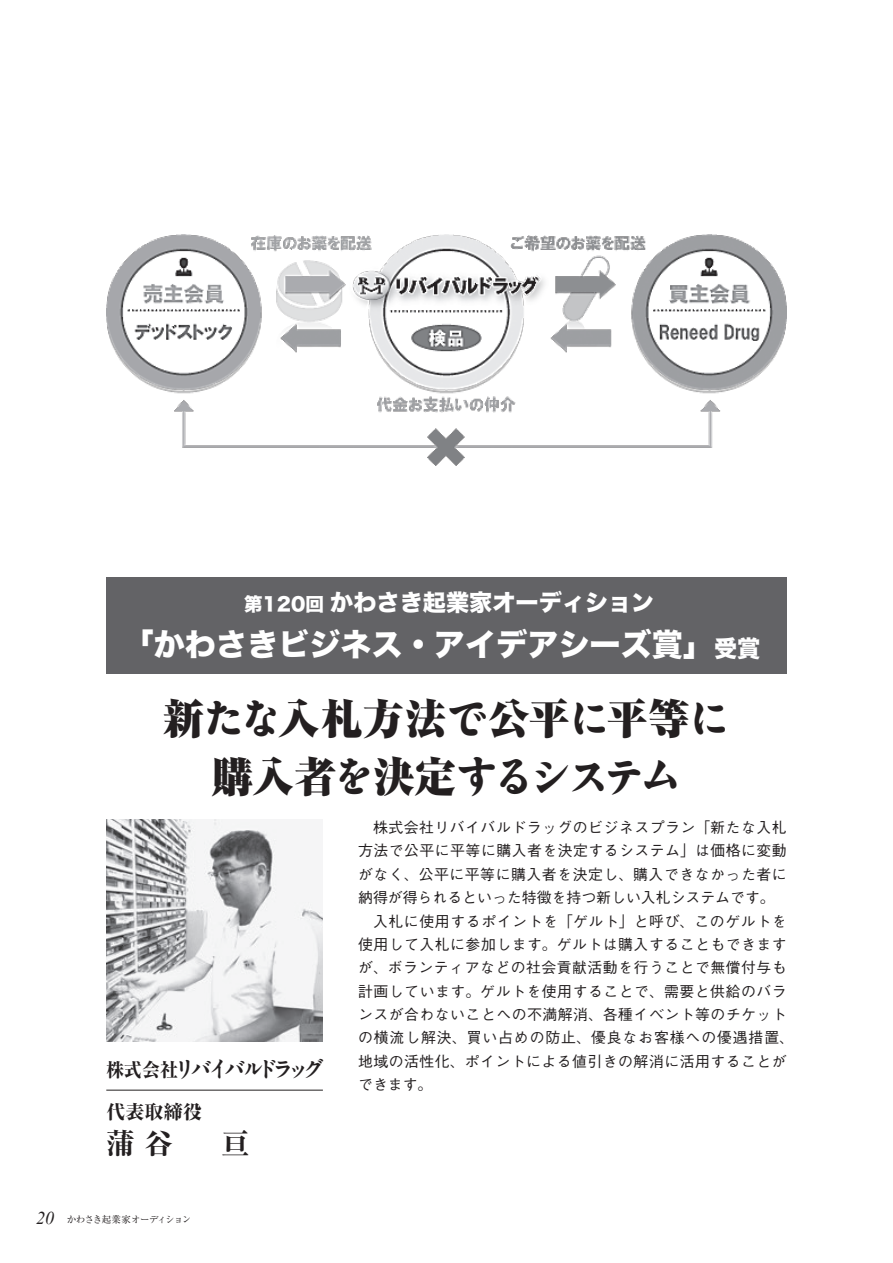
<style>
.page{position:relative;width:893px;height:1263px;background:#fff}
.page>*{position:absolute;margin:0;border:0;box-sizing:border-box;transform-origin:0 0}
.t1{font:900 40.8px "Ryumin";letter-spacing:.03em;color:#231f20}
.t2{font:40.8px "Antique Std ANDB";letter-spacing:-.11em;color:#231f20}
.t3{font:31.2px "Hira Kaku Std W8";color:#fff}
.t4{font:800 28.65px "Ryumin";color:#231f20}
.t5{font:23.1px "Hira Kaku Std W8";color:#fff}
.t6{font:21.3px "Antique Std ANM";letter-spacing:-.205em;color:#231f20;scale:.94 1}
.t7{font:800 19.2px "Ryumin";color:#231f20}
.t8{font:500 14.85px/23.4px "Gothic BBB Pr 6";letter-spacing:.03em;color:#231f20}
.t9{font:9.6px "Ryumin";letter-spacing:-.06em;color:#231f20}
.s1{font-size:18.45px}
.s2{font-size:23.1px}
.s3{font-family:"Antique Std ANDB";font-weight:400}
.s4{font-family:"Ryumin";font-weight:900}
.s5{font-family:"Ryumin";font-weight:800;font-size:19.2px}
.s6{font-family:"Times New Roman";font-style:italic;font-size:18px}
</style>
<div class="page">
<img style="left:106px;top:820px;width:217px;height:221px">
<hr style="left:106px;top:1090px;width:217px;height:1px;background:#231f20">
<img style="left:106px;top:235px;width:681px;height:231px">
<div style="left:106px;top:577px;width:681px;height:97px;background:#636366"></div>
<h3 class="t5" style="left:244px;top:589px;width:412px"><span class="s1">第120回</span> かわさき起業家オーディション</h3>
<h2 class="t3" style="left:123px;top:626px;width:639px">「かわさきビジネス・アイデアシーズ賞」<span class="s2">受賞</span></h2>
<h1 class="t1" style="left:163px;top:692px;width:568px">新<span class="s3">たな</span>入札方法<span class="s3">で</span>公平<span class="s3">に</span>平等<span class="s3">に</span></h1>
<h1 class="t2" style="left:212px;top:747px;width:470px"><span class="s4">購入者</span>を<span class="s4">決定</span>するシステム</h1>
<h3 class="t6" style="left:106px;top:1053px;width:233px"><span class="s5">株式会社</span>リバイバルドラッグ</h3>
<p class="t7" style="left:106px;top:1100px;width:97px">代表取締役</p>
<h3 class="t4" style="left:106px;top:1125px;width:68px">蒲谷</h3>
<h3 class="t4" style="left:221px;top:1125px;width:30px">亘</h3>
<p class="t9" style="left:36px;top:1214px;width:157px"><span class="s6">20</span> かわさき起業家オーディション</p>
<p class="t8" style="left:358px;top:815px;width:438px">　株式会社リバイバルドラッグのビジネスプラン「新たな入札方法で公平に平等に購入者を決定するシステム」は価格に変動がなく、公平に平等に購入者を決定し、購入できなかった者に納得が得られるといった特徴を持つ新しい入札システムです。<br>　入札に使用するポイントを「ゲルト」と呼び、このゲルトを使用して入札に参加します。ゲルトは購入することもできますが、ボランティアなどの社会貢献活動を行うことで無償付与も計画しています。ゲルトを使用することで、需要と供給のバランスが合わないことへの不満解消、各種イベント等のチケットの横流し解決、買い占めの防止、優良なお客様への優遇措置、地域の活性化、ポイントによる値引きの解消に活用することができます。</p>
</div>
